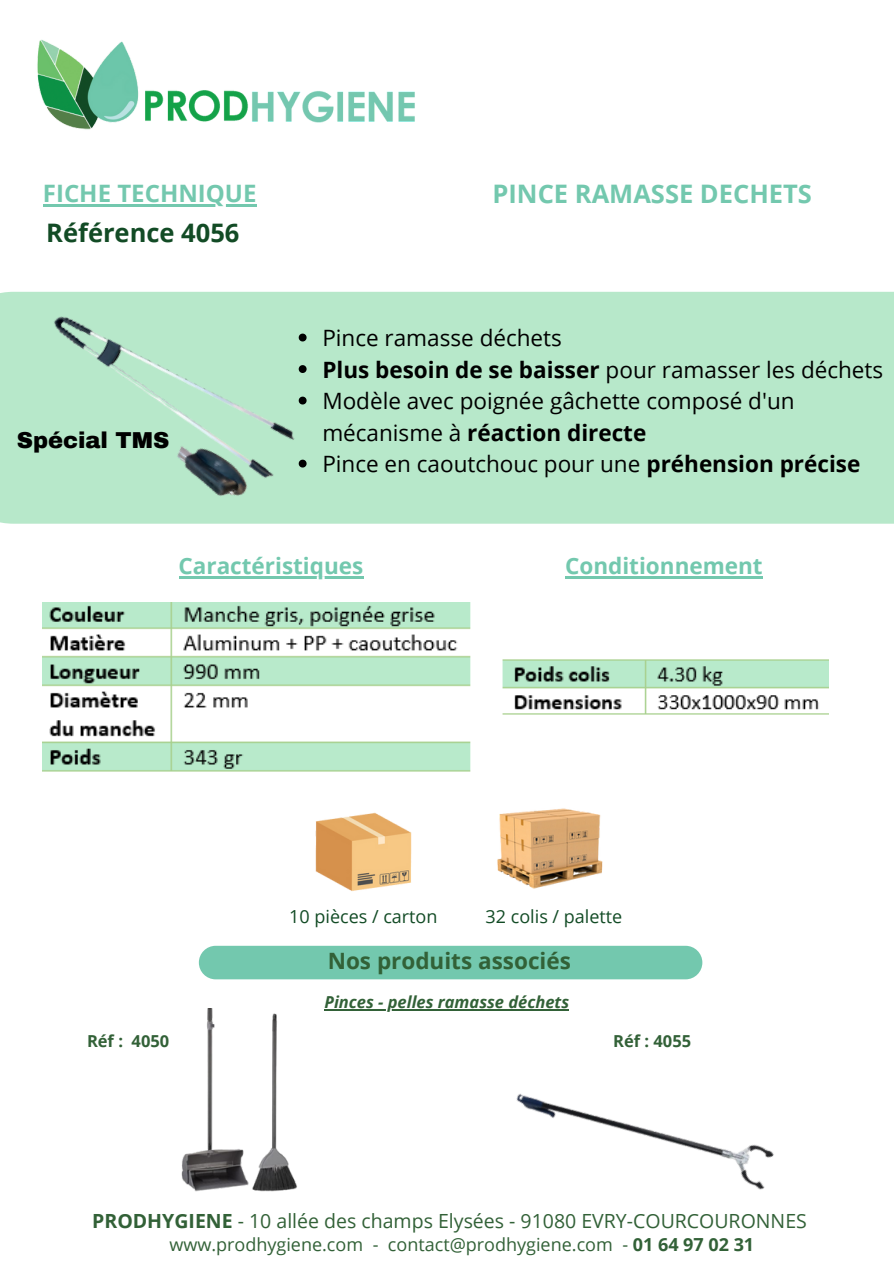
<style>
.page{position:relative;width:894px;height:1264px;background:#fff}
.page>*{position:absolute;margin:0;border:0;box-sizing:border-box;transform-origin:0 0}
.t1{font:700 25.5px "Open Sans";color:#73c8ae}
.t2{font:700 25.5px "Open Sans";color:#124b25}
.t3{font:700 24px "Open Sans";color:#73c8ae}
.t4{font:22.5px/31.5px "Open Sans";color:#000}
.t5{font:700 22.5px "Open Sans";color:#73c8ae}
.t6{font:700 22.5px "Open Sans";color:#326137}
.t7{font:900 22.5px "Archivo";color:#000}
.t8{font:19.5px "Open Sans";color:#326137}
.t9{font:18px "Open Sans";color:#326137}
.t10{font:18px "Open Sans";color:#124b25}
.t11{font:italic 700 16.5px "Open Sans";color:#326137}
.t12{font:700 16.5px "Open Sans";color:#326137}
.s1{font-weight:700}
</style>
<div class="page">
<img style="left:37px;top:39px;width:378px;height:91px">
<div style="left:0;top:292px;width:893px;height:231px;background:#b7e8ca"></div>
<div style="left:0;top:302px;width:893px;height:211px;background:#b7e8ca"></div>
<div style="left:199px;top:945px;width:503px;height:34px;background:#73c8ae;border-radius:17px"></div>
<img style="left:315px;top:812px;width:97px;height:79px">
<img style="left:181px;top:1008px;width:166px;height:184px">
<img style="left:483px;top:962px;width:291px;height:228px">
<img style="left:14px;top:294px;width:288px;height:230px">
<img style="left:42px;top:602px;width:429px;height:170px">
<img style="left:502px;top:659px;width:326px;height:56px">
<hr style="left:178px;top:576px;width:185px;height:3px;background:#73c8ae">
<hr style="left:43px;top:204px;width:213px;height:2px;background:#73c8ae">
<hr style="left:565px;top:576px;width:197px;height:3px;background:#73c8ae">
<hr style="left:324px;top:1009px;width:245px;height:1px;background:#326137">
<svg style="left:298px;top:333px;width:8px;height:8px"></svg>
<svg style="left:298px;top:365px;width:8px;height:8px"></svg>
<svg style="left:298px;top:396px;width:8px;height:8px"></svg>
<svg style="left:298px;top:459px;width:8px;height:8px"></svg>
<img style="left:497px;top:808px;width:106px;height:80px">
<p class="t3" style="left:43px;top:176px;width:215px">FICHE TECHNIQUE</p>
<p class="t2" style="left:46px;top:215px;width:195px">Référence 4056</p>
<p class="t7" style="left:17px;top:428px;width:154px">Spécial TMS</p>
<p class="t1" style="left:492px;top:176px;width:321px">PINCE RAMASSE DECHETS</p>
<p class="t4" style="left:322px;top:321px;width:241px">Pince ramasse déchets</p>
<p class="t4" style="left:322px;top:353px;width:562px"><span class="s1">Plus besoin de se baisser</span> pour ramasser les déchets</p>
<p class="t4" style="left:322px;top:384px;width:473px">Modèle avec poignée gâchette composé d'un mécanisme à <span class="s1">réaction directe</span></p>
<p class="t4" style="left:322px;top:447px;width:539px">Pince en caoutchouc pour une <span class="s1">préhension précise</span></p>
<p class="t5" style="left:178px;top:550px;width:186px">Caractéristiques</p>
<p class="t5" style="left:565px;top:550px;width:199px">Conditionnement</p>
<p class="t10" style="left:289px;top:903px;width:150px">10 pièces / carton</p>
<p class="t10" style="left:485px;top:903px;width:138px">32 colis / palette</p>
<p class="t6" style="left:327px;top:945px;width:244px">Nos produits associés</p>
<p class="t11" style="left:324px;top:990px;width:246px">Pinces - pelles ramasse déchets</p>
<p class="t12" style="left:87px;top:1029px;width:84px">Réf : 4050</p>
<p class="t12" style="left:613px;top:1029px;width:79px">Réf : 4055</p>
<p class="t8" style="left:92px;top:1207px;width:716px"><span class="s1">PRODHYGIENE</span> - 10 allée des champs Elysées - 91080 EVRY-COURCOURONNES</p>
<p class="t9" style="left:169px;top:1231px;width:586px">www.prodhygiene.com - contact@prodhygiene.com - <span class="s1">01 64 97 02 31</span></p>
</div>
